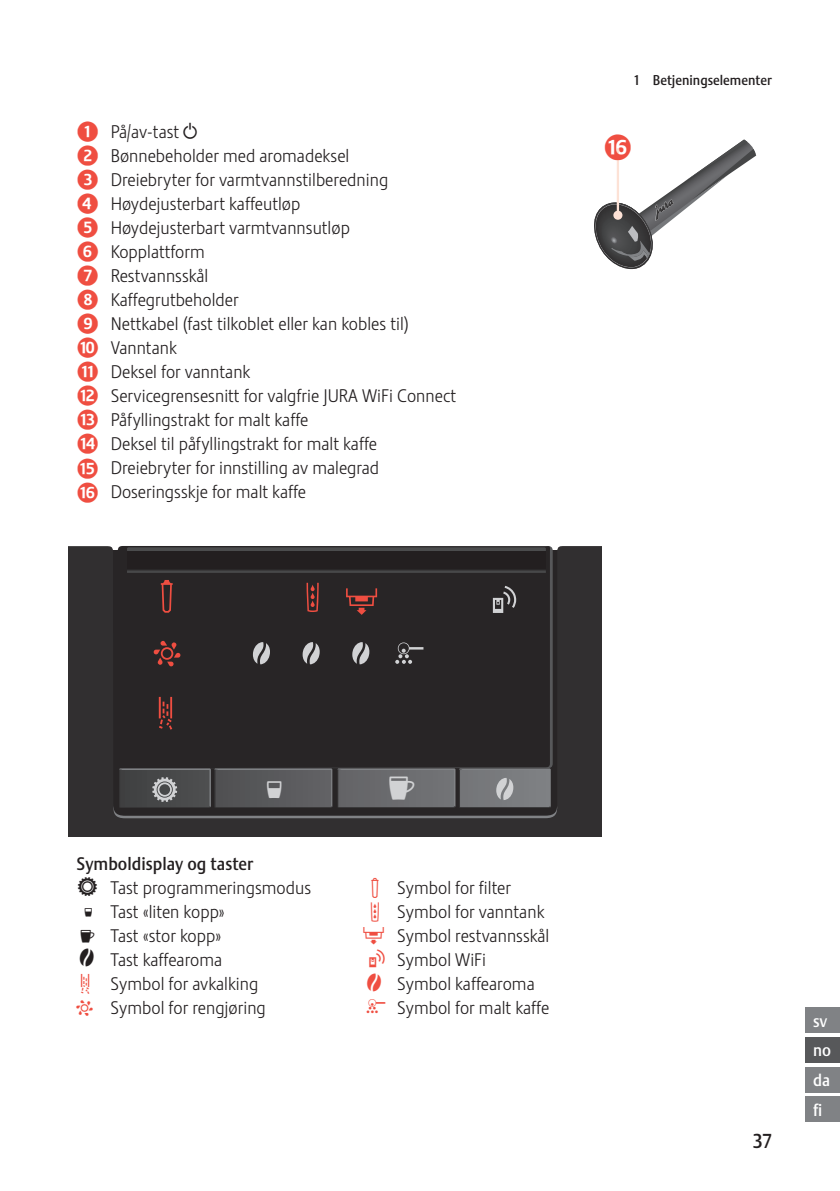
<style>
.page{position:relative;width:840px;height:1191px;background:#fff}
.page>*{position:absolute;margin:0;border:0;box-sizing:border-box;transform-origin:0 0}
.t1{font:36px "Jura Pict 2006";color:#d1d2d4}
.t2{font:33px "Jura Pict 2006";color:#d1d2d4}
.t3{font:32px "Calligraphr";color:#ef4e41}
.t4{font:20px "Stalemate Pro 2 J Medium";color:#231f20}
.t5{font:18px/24px "Stalemate Pro 2 J Light";color:#231f20}
.t6{font:18px "Stalemate Pro 2 J Medium";color:#231f20}
.t7{font:17px/29.6px "Stalemate Pro 2 J Medium";color:#fff}
.t8{font:14px "Stalemate Pro 2 J Medium";color:#231f20}
.s1{font-family:"Calligraphr";font-size:25px;color:#ef4e41}
.s2{font-family:"Jura Pict 2006"}
.s3{font-family:"Jura Pict 2006";color:#ef4e41}
</style>
<div class="page">
<div style="left:805px;top:1007px;width:34px;height:26px;background:#808285"></div>
<div style="left:805px;top:1037px;width:34px;height:25px;background:#57585a"></div>
<div style="left:805px;top:1066px;width:34px;height:26px;background:#808285"></div>
<div style="left:805px;top:1096px;width:34px;height:26px;background:#808285"></div>
<svg style="left:68px;top:546px;width:533px;height:290px;fill:#312f30"></svg>
<div style="left:118px;top:546px;width:432px;height:222px;background:#282526"></div>
<svg style="left:127px;top:547px;width:418px;height:26px"></svg>
<svg style="left:113px;top:768px;width:444px;height:50px"></svg>
<svg style="left:253px;top:642px;width:17px;height:22px"></svg>
<svg style="left:302px;top:642px;width:17px;height:22px"></svg>
<svg style="left:352px;top:642px;width:17px;height:22px"></svg>
<svg style="left:306px;top:583px;width:12px;height:29px"></svg>
<svg style="left:346px;top:588px;width:31px;height:27px"></svg>
<svg style="left:492px;top:586px;width:24px;height:27px"></svg>
<svg style="left:395px;top:642px;width:28px;height:22px"></svg>
<svg style="left:159px;top:697px;width:13px;height:32px"></svg>
<svg style="left:154px;top:641px;width:26px;height:25px"></svg>
<svg style="left:161px;top:580px;width:12px;height:32px"></svg>
<svg style="left:594px;top:139px;width:163px;height:131px"></svg>
<hr style="left:616px;top:149px;width:2px;height:66px;background:#fde2d6">
<div style="left:613px;top:211px;width:9px;height:9px;background:#fde2d6;border-radius:50%"></div>
<p class="t5" style="left:77px;top:120px;width:381px"><span class="s1">Q</span> På/av-tast <span class="s2">Q<br></span><span class="s1">W</span> Bønnebeholder med aromadeksel<br><span class="s1">E</span> Dreiebryter for varmtvannstilberedning<br><span class="s1">R</span> Høydejusterbart kaffeutløp<br><span class="s1">T</span> Høydejusterbart varmtvannsutløp<br><span class="s1">Z</span> Kopplattform<br><span class="s1">U</span> Restvannsskål<br><span class="s1">I</span> Kaffegrutbeholder<br><span class="s1">O</span> Nettkabel (fast tilkoblet eller kan kobles til)<br><span class="s1">P</span> Vanntank<br><span class="s1">A</span> Deksel for vanntank<br><span class="s1">S</span> Servicegrensesnitt for valgfrie JURA WiFi Connect<br><span class="s1">D</span> Påfyllingstrakt for malt kaffe<br><span class="s1">F</span> Deksel til påfyllingstrakt for malt kaffe<br><span class="s1">G</span> Dreiebryter for innstilling av malegrad<br><span class="s1">H</span> Doseringsskje for malt kaffe</p>
<p class="t8" style="left:634px;top:72px;width:139px">1 Betjeningselementer</p>
<h3 class="t3" style="left:603px;top:128px;width:30px">H</h3>
<h1 class="t1" style="left:267px;top:759px;width:16px">[</h1>
<h2 class="t2" style="left:389px;top:764px;width:26px">]</h2>
<p class="t6" style="left:77px;top:853px;width:178px">Symboldisplay og taster</p>
<p class="t5" style="left:78px;top:876px;width:234px"><span class="s2">F</span> Tast programmeringsmodus</p>
<p class="t5" style="left:85px;top:900px;width:141px"><sup>[</sup> Tast «liten kopp»</p>
<p class="t5" style="left:81px;top:924px;width:142px"><span class="s2">]</span> Tast «stor kopp»</p>
<p class="t5" style="left:78px;top:948px;width:146px"><span class="s2">S</span> Tast kaffearoma</p>
<p class="t5" style="left:81px;top:972px;width:179px"><span class="s3">&amp;</span> Symbol for avkalking</p>
<p class="t5" style="left:76px;top:996px;width:191px"><span class="s3">L</span> Symbol for rengjøring</p>
<p class="t5" style="left:368px;top:876px;width:144px"><span class="s3">!</span> Symbol for filter</p>
<p class="t5" style="left:370px;top:900px;width:176px"><span class="s3">U</span> Symbol for vanntank</p>
<p class="t5" style="left:363px;top:924px;width:187px"><span class="s3">Ü</span> Symbol restvannsskål</p>
<p class="t5" style="left:367px;top:948px;width:120px"><span class="s3">4</span> Symbol WiFi</p>
<p class="t5" style="left:365px;top:972px;width:171px"><span class="s3">S</span> Symbol kaffearoma</p>
<p class="t5" style="left:367px;top:996px;width:184px"><span class="s3">£</span> Symbol for malt kaffe</p>
<p class="t4" style="left:752px;top:1129px;width:20px">37</p>
<p class="t7" style="left:812px;top:1006px;width:20px">sv no da fi</p>
</div>
